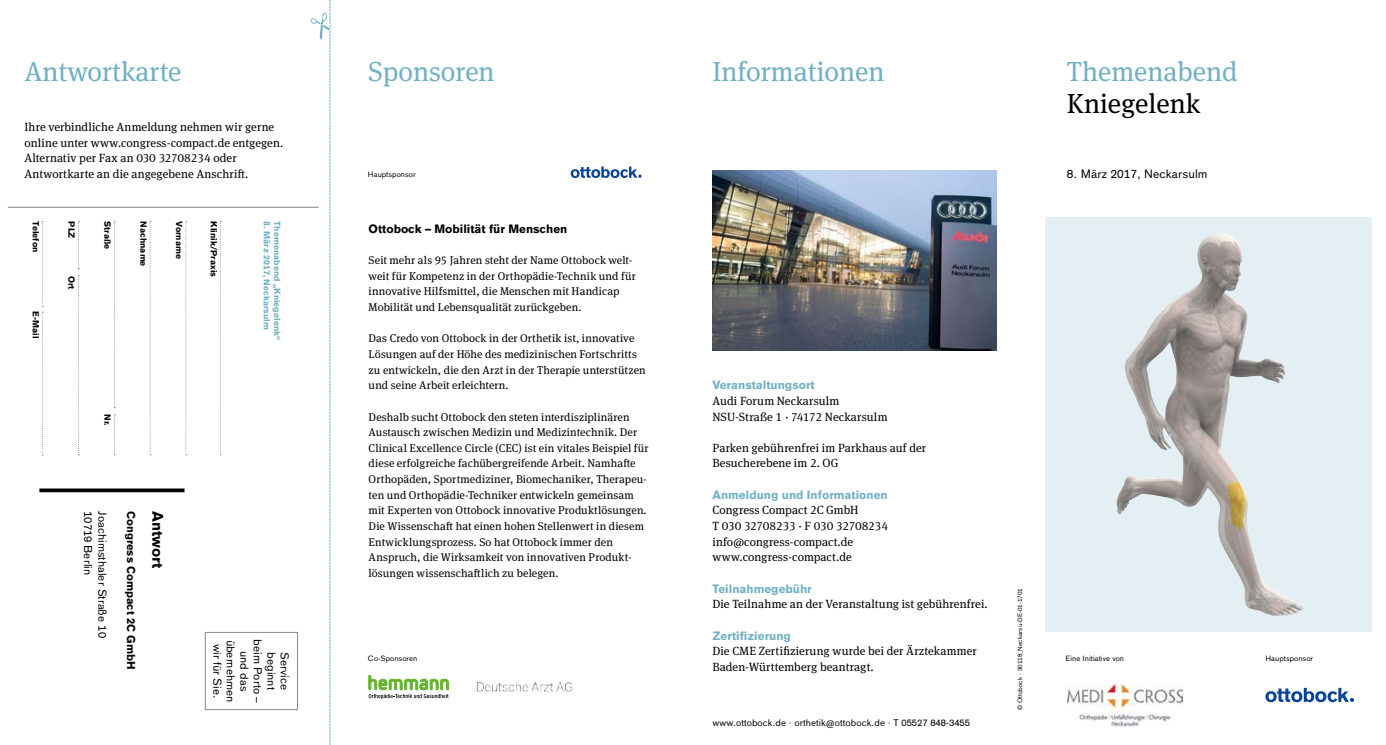
<style>
.page{position:relative;width:1386px;height:745px;background:#fff}
.page>*{position:absolute;margin:0;border:0;box-sizing:border-box;transform-origin:0 0}
.t1{font:27.5px "OBO Serif";color:#71b0c3}
.t2{font:27.5px "OBO Serif";color:#000}
.t3{font:700 15px "OBO Sans";color:#000}
.t4{font:11.88px/15.6px "OBO Serif";letter-spacing:.005em;color:#000}
.t5{font:700 11.88px "OBO Sans";color:#71b0c3}
.t6{font:700 11.88px "OBO Sans";color:#000}
.t7{font:11.88px "OBO Sans";letter-spacing:.005em;color:#000}
.t8{font:11.25px/15.6px "OBO Serif";letter-spacing:.01em;color:#000}
.t9{font:11.25px/13.5px "OBO Sans";color:#000;text-align:center}
.t10{font:700 11.25px "OBO Sans";color:#000}
.t11{font:9.38px "OBO Sans";letter-spacing:.005em;color:#000}
.t12{font:700 8.75px "OBO Sans";color:#000}
.t13{font:700 8.75px "OBO Sans";color:#71b0c3}
.t14{font:7.5px "OBO Sans";letter-spacing:.005em;color:#000}
.t15{font:6.25px "OBO Sans";letter-spacing:.005em;color:#000}
</style>
<div class="page">
<div style="left:1045px;top:217px;width:326px;height:414px;background:#e3eff3"></div>
<img style="left:1067px;top:684px;width:115px;height:41px">
<svg style="left:1265px;top:687px;width:89px;height:14px"></svg>
<img style="left:1116px;top:233px;width:188px;height:382px">
<img style="left:712px;top:170px;width:284px;height:180px">
<svg style="left:570px;top:166px;width:71px;height:12px"></svg>
<svg style="left:369px;top:674px;width:80px;height:24px"></svg>
<img style="left:476px;top:682px;width:96px;height:10px">
<div style="left:205px;top:631px;width:93px;height:78px;border:1px solid #878786"></div>
<svg style="left:311px;top:0;width:20px;height:744px"></svg>
<svg style="left:39px;top:488px;width:145px;height:4px"></svg>
<svg style="left:78px;top:221px;width:1px;height:48px"></svg>
<svg style="left:78px;top:275px;width:1px;height:180px"></svg>
<svg style="left:114px;top:221px;width:1px;height:187px"></svg>
<svg style="left:114px;top:414px;width:1px;height:41px"></svg>
<svg style="left:150px;top:221px;width:1px;height:234px"></svg>
<svg style="left:186px;top:221px;width:1px;height:234px"></svg>
<svg style="left:220px;top:221px;width:1px;height:234px"></svg>
<svg style="left:42px;top:221px;width:1px;height:234px"></svg>
<hr style="left:8px;top:207px;width:311px;height:1px;background:#878786">
<h1 class="t1" style="left:24px;top:55px;width:159px">Antwortkarte</h1>
<p class="t4" style="left:24px;top:119px;width:260px">Ihre verbindliche Anmeldung nehmen wir gerne online unter www.congress-compact.de entgegen.<br>Alternativ per Fax an 030 32708234 oder Antwortkarte an die angegebene Anschrift.</p>
<p class="t12" style="left:41px;top:221px;width:32px;rotate:90deg">Telefon</p>
<p class="t12" style="left:184px;top:221px;width:39px;rotate:90deg">Vorname</p>
<p class="t12" style="left:219px;top:221px;width:57px;rotate:90deg">Klinik/Praxis</p>
<p class="t12" style="left:41px;top:311px;width:29px;rotate:90deg">E-Mail</p>
<p class="t12" style="left:113px;top:221px;width:29px;rotate:90deg">Straße</p>
<p class="t12" style="left:149px;top:221px;width:47px;rotate:90deg">Nachname</p>
<p class="t12" style="left:77px;top:221px;width:19px;rotate:90deg">PLZ</p>
<p class="t12" style="left:77px;top:275px;width:15px;rotate:90deg">Ort</p>
<p class="t13" style="left:272px;top:221px;width:110px;rotate:90deg">8. März 2017, Neckarsulm</p>
<p class="t13" style="left:282px;top:221px;width:120px;rotate:90deg">Themenabend „Kniegelenk“</p>
<p class="t12" style="left:113px;top:414px;width:13px;rotate:90deg">Nr.</p>
<p class="t9" style="left:95px;top:510px;width:65px;rotate:90deg">10719 Berlin</p>
<p class="t9" style="left:109px;top:510px;width:128px;rotate:90deg">Joachimsthaler Straße 10</p>
<p class="t10" style="left:138px;top:510px;width:160px;rotate:90deg">Congress Compact 2C GmbH</p>
<h2 class="t3" style="left:166px;top:510px;width:59px;rotate:90deg">Antwort</h2>
<p class="t9" style="left:264px;top:639px;width:65px;rotate:90deg">beim Porto – und das</p>
<p class="t9" style="left:224px;top:643px;width:56px;rotate:90deg">wir für Sie.</p>
<p class="t9" style="left:237px;top:639px;width:64px;rotate:90deg">übernehmen</p>
<p class="t9" style="left:278px;top:651px;width:39px;rotate:90deg">beginnt</p>
<p class="t9" style="left:291px;top:651px;width:39px;rotate:90deg">Service</p>
<h1 class="t1" style="left:368px;top:55px;width:128px">Sponsoren</h1>
<h1 class="t1" style="left:712px;top:55px;width:174px">Informationen</h1>
<h1 class="t1" style="left:1067px;top:55px;width:172px">Themenabend</h1>
<h1 class="t2" style="left:1067px;top:87px;width:135px">Kniegelenk</h1>
<p class="t14" style="left:368px;top:170px;width:49px">Hauptsponsor</p>
<p class="t7" style="left:1067px;top:167px;width:142px">8. März 2017, Neckarsulm</p>
<p class="t6" style="left:369px;top:221px;width:200px">Ottobock – Mobilität für Menschen</p>
<p class="t8" style="left:369px;top:252px;width:269px">Seit mehr als 95 Jahren steht der Name Ottobock welt&shy;weit für Kompetenz in der Orthopädie-Technik und für innovative Hilfsmittel, die Menschen mit Handicap Mobilität und Lebensqualität zurückgeben.</p>
<p class="t8" style="left:369px;top:330px;width:279px">Das Credo von Ottobock in der Orthetik ist, innovative Lösungen auf der Höhe des medizinischen Fortschritts zu entwickeln, die den Arzt in der Therapie unterstützen und seine Arbeit erleichtern.</p>
<p class="t8" style="left:369px;top:408px;width:281px">Deshalb sucht Ottobock den steten interdisziplinären Austausch zwischen Medizin und Medizintechnik. Der Clinical Excellence Circle (CEC) ist ein vitales Beispiel für diese erfolgreiche fachübergreifende Arbeit. Namhafte Orthopäden, Sportmediziner, Biomechaniker, Therapeu&shy;ten und Orthopädie-Techniker entwickeln gemeinsam mit Experten von Ottobock innovative Produktlösungen.<br>Die Wissenschaft hat einen hohen Stellenwert in diesem Entwicklungsprozess. So hat Ottobock immer den Anspruch, die Wirksamkeit von innovativen Produkt&shy;lösungen wissenschaftlich zu belegen.</p>
<p class="t14" style="left:368px;top:653px;width:51px">Co-Sponsoren</p>
<p class="t5" style="left:712px;top:378px;width:104px">Veranstaltungsort</p>
<p class="t4" style="left:712px;top:392px;width:176px">Audi Forum Neckarsulm<br>NSU-Straße 1 · 74172 Neckarsulm</p>
<p class="t4" style="left:712px;top:439px;width:215px">Parken gebührenfrei im Parkhaus auf der<br>Besucherebene im 2. OG</p>
<p class="t5" style="left:712px;top:487px;width:177px">Anmeldung und Informationen</p>
<p class="t4" style="left:712px;top:502px;width:177px">Congress Compact 2C GmbH<br>T 030 32708233 · F 030 32708234 info@congress-compact.de www.congress-compact.de</p>
<p class="t5" style="left:712px;top:581px;width:101px">Teilnahmegebühr</p>
<p class="t4" style="left:712px;top:596px;width:277px">Die Teilnahme an der Veranstaltung ist gebührenfrei.</p>
<p class="t5" style="left:712px;top:628px;width:80px">Zertifizierung</p>
<p class="t4" style="left:712px;top:643px;width:266px">Die CME Zertifizierung wurde bei der Ärztekammer<br>Baden-Württemberg beantragt.</p>
<p class="t15" style="left:1016px;top:709px;width:123px;rotate:-90deg">© Ottobock · 30118_Neckarsu-DE-01-1701</p>
<p class="t14" style="left:1065px;top:653px;width:60px">Eine Initiative von</p>
<p class="t14" style="left:1265px;top:653px;width:49px">Hauptsponsor</p>
<p class="t11" style="left:712px;top:716px;width:259px">www.ottobock.de · orthetik@ottobock.de · T 05527 848-3455</p>
</div>
